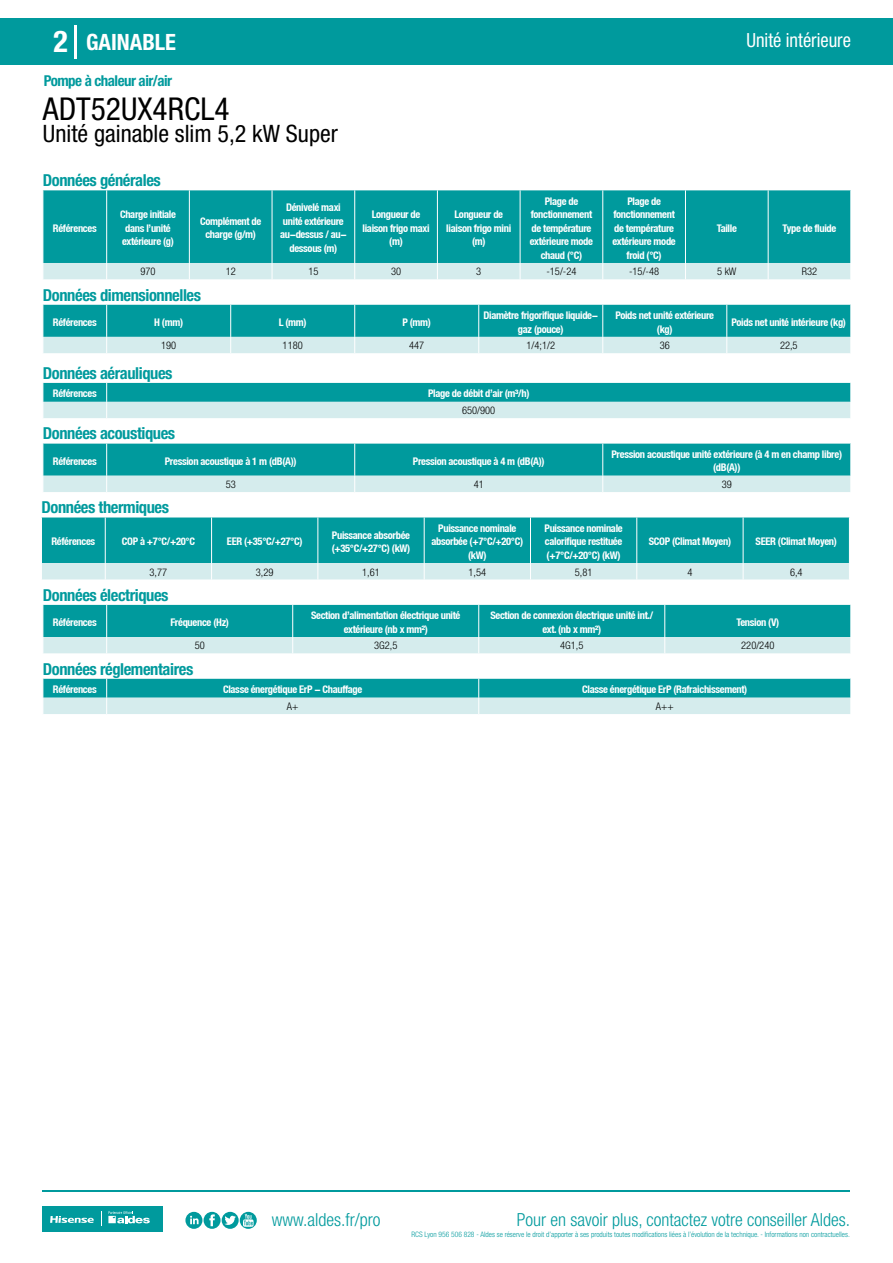
<style>
.page{position:relative;width:893px;height:1263px;background:#fff}
.page>*{position:absolute;margin:0;border:0;box-sizing:border-box;transform-origin:0 0}
.t1{font:condensed 31.5px "Helvetica Neue LT Std";color:#000}
.t2{font:700 condensed 30px "Helvetica Neue LT Std";color:#fff}
.t3{font:condensed 24px "Helvetica Neue LT Std";color:#000}
.t4{font:700 condensed 22.5px "Helvetica Neue LT Std";color:#fff}
.t5{font:condensed 19.5px "Helvetica Neue LT Std";color:#fff;scale:.95 1}
.t6{font:300 condensed 18px "Helvetica Neue LT Std";color:#009a9d}
.t7{font:700 condensed 16.5px "Helvetica Neue LT Std";letter-spacing:-.025em;color:#009a9d}
.t8{font:700 condensed 15px "Helvetica Neue LT Std";letter-spacing:-.035em;color:#009a9d}
.t9{font:700 condensed 10.5px/13.5px "Helvetica Neue";letter-spacing:-.03em;color:#fff;text-align:center}
.t10{font:300 condensed 10.5px "Helvetica Neue";color:#000}
.t11{font:300 condensed 7.5px "Helvetica Neue LT Std";color:#009a9d}
</style>
<div class="page">
<svg style="left:185px;top:1212px;width:72px;height:17px"></svg>
<div style="left:43px;top:1206px;width:120px;height:25px;background:#009a9d"></div>
<svg style="left:101px;top:1211px;width:1px;height:15px"></svg>
<svg style="left:108px;top:1211px;width:42px;height:12px"></svg>
<svg style="left:50px;top:1216px;width:44px;height:7px"></svg>
<div style="left:0;top:18px;width:893px;height:46px;background:#009a9d"></div>
<hr style="left:74px;top:25px;width:2px;height:33px;background:#fff">
<hr style="left:43px;top:1190px;width:807px;height:1px;background:#009a9d">
<div style="left:44px;top:190px;width:806px;height:73px;background:#009a9d"></div>
<hr style="left:106px;top:190px;width:1px;height:73px;background:#fff">
<hr style="left:189px;top:190px;width:1px;height:73px;background:#fff">
<hr style="left:272px;top:190px;width:1px;height:73px;background:#fff">
<hr style="left:354px;top:190px;width:1px;height:73px;background:#fff">
<hr style="left:437px;top:190px;width:1px;height:73px;background:#fff">
<hr style="left:520px;top:190px;width:1px;height:73px;background:#fff">
<hr style="left:602px;top:190px;width:1px;height:73px;background:#fff">
<hr style="left:685px;top:190px;width:1px;height:73px;background:#fff">
<hr style="left:768px;top:190px;width:1px;height:73px;background:#fff">
<svg style="left:43px;top:263px;width:808px;height:17px;background:#d7eced"></svg>
<svg style="left:43px;top:305px;width:808px;height:48px;background:#49b6b8"></svg>
<svg style="left:43px;top:383px;width:808px;height:35px;background:#63c0c2"></svg>
<svg style="left:43px;top:444px;width:808px;height:48px;background:#4ab6b8"></svg>
<svg style="left:41px;top:517px;width:809px;height:63px;background:#3eb1b4"></svg>
<svg style="left:43px;top:605px;width:808px;height:49px;background:#4bb7b9"></svg>
<svg style="left:43px;top:679px;width:808px;height:35px;background:#65c0c3"></svg>
<h2 class="t2" style="left:54px;top:24px;width:16px">2</h2>
<h3 class="t4" style="left:86px;top:28px;width:91px">GAINABLE</h3>
<h3 class="t5" style="left:746px;top:29px;width:112px">Unité intérieure</h3>
<h3 class="t8" style="left:44px;top:71px;width:130px">Pompe à chaleur air/air</h3>
<h1 class="t1" style="left:43px;top:91px;width:188px">ADT52UX4RCL4</h1>
<h3 class="t3" style="left:43px;top:120px;width:296px">Unité gainable slim 5,2 kW Super</h3>
<h3 class="t7" style="left:43px;top:170px;width:119px">Données générales</h3>
<p class="t9" style="left:53px;top:221px;width:45px">Références</p>
<p class="t9" style="left:120px;top:208px;width:58px">Charge initiale dans l’unité extérieure (g)</p>
<p class="t9" style="left:200px;top:214px;width:63px">Complément de charge (g/m)</p>
<p class="t9" style="left:280px;top:201px;width:68px">Dénivelé maxi unité extérieure au-dessus / au&shy;dessous (m)</p>
<p class="t9" style="left:363px;top:208px;width:69px">Longueur de liaison frigo maxi (m)</p>
<p class="t9" style="left:446px;top:208px;width:66px">Longueur de liaison frigo mini (m)</p>
<p class="t9" style="left:530px;top:194px;width:65px">Plage de fonctionnement de température extérieure mode chaud (°C)</p>
<p class="t9" style="left:612px;top:194px;width:65px">Plage de fonctionnement de température extérieure mode froid (°C)</p>
<p class="t9" style="left:717px;top:221px;width:22px">Taille</p>
<p class="t9" style="left:783px;top:221px;width:55px">Type de fluide</p>
<p class="t10" style="left:140px;top:266px;width:17px">970</p>
<p class="t10" style="left:226px;top:266px;width:12px">12</p>
<p class="t10" style="left:308px;top:266px;width:12px">15</p>
<p class="t10" style="left:391px;top:266px;width:12px">30</p>
<p class="t10" style="left:476px;top:266px;width:7px">3</p>
<p class="t10" style="left:546px;top:266px;width:32px">-15/-24</p>
<p class="t10" style="left:629px;top:266px;width:32px">-15/-48</p>
<p class="t10" style="left:717px;top:266px;width:21px">5 kW</p>
<p class="t10" style="left:802px;top:266px;width:17px">R32</p>
<h3 class="t7" style="left:43px;top:285px;width:160px">Données dimensionnelles</h3>
<p class="t9" style="left:53px;top:315px;width:45px">Références</p>
<p class="t9" style="left:154px;top:315px;width:30px">H (mm)</p>
<p class="t9" style="left:279px;top:315px;width:29px">L (mm)</p>
<p class="t9" style="left:402px;top:315px;width:30px">P (mm)</p>
<p class="t9" style="left:483px;top:308px;width:116px">Diamètre frigorifique liquide&shy;gaz (pouce)</p>
<p class="t9" style="left:615px;top:308px;width:100px">Poids net unité extérieure (kg)</p>
<p class="t9" style="left:732px;top:315px;width:116px">Poids net unité intérieure (kg)</p>
<p class="t10" style="left:161px;top:340px;width:17px">190</p>
<p class="t10" style="left:283px;top:340px;width:22px">1180</p>
<p class="t10" style="left:409px;top:340px;width:17px">447</p>
<p class="t10" style="left:526px;top:340px;width:30px">1/4;1/2</p>
<p class="t10" style="left:660px;top:340px;width:12px">36</p>
<p class="t10" style="left:780px;top:340px;width:19px">22,5</p>
<h3 class="t7" style="left:43px;top:363px;width:131px">Données aérauliques</h3>
<p class="t9" style="left:53px;top:387px;width:45px">Références</p>
<p class="t9" style="left:428px;top:387px;width:103px">Plage de débit d’air (m³/h)</p>
<p class="t10" style="left:462px;top:404px;width:35px">650/900</p>
<h3 class="t7" style="left:43px;top:423px;width:134px">Données acoustiques</h3>
<p class="t9" style="left:53px;top:454px;width:45px">Références</p>
<p class="t9" style="left:165px;top:454px;width:133px">Pression acoustique à 1 m (dB(A))</p>
<p class="t9" style="left:413px;top:454px;width:133px">Pression acoustique à 4 m (dB(A))</p>
<p class="t9" style="left:611px;top:447px;width:232px">Pression acoustique unité extérieure (à 4 m en champ libre) (dB(A))</p>
<p class="t10" style="left:226px;top:478px;width:12px">53</p>
<p class="t10" style="left:474px;top:478px;width:12px">41</p>
<p class="t10" style="left:722px;top:478px;width:12px">39</p>
<h3 class="t7" style="left:41px;top:497px;width:129px">Données thermiques</h3>
<p class="t9" style="left:51px;top:535px;width:45px">Références</p>
<p class="t9" style="left:122px;top:535px;width:75px">COP à +7°C/+20°C</p>
<p class="t9" style="left:227px;top:535px;width:77px">EER (+35°C/+27°C)</p>
<p class="t9" style="left:332px;top:528px;width:80px;text-align:left">Puissance absorbée (+35°C/+27°C) (kW)</p>
<p class="t9" style="left:431px;top:521px;width:93px">Puissance nominale absorbée (+7°C/+20°C) (kW)</p>
<p class="t9" style="left:545px;top:521px;width:80px;text-align:justify">Puissance nominale calorifique restituée (+7°C/+20°C) (kW)</p>
<p class="t9" style="left:649px;top:535px;width:84px">SCOP (Climat Moyen)</p>
<p class="t9" style="left:756px;top:535px;width:83px">SEER (Climat Moyen)</p>
<p class="t10" style="left:150px;top:566px;width:19px">3,77</p>
<p class="t10" style="left:256px;top:566px;width:19px">3,29</p>
<p class="t10" style="left:362px;top:566px;width:19px">1,61</p>
<p class="t10" style="left:469px;top:566px;width:19px">1,54</p>
<p class="t10" style="left:575px;top:566px;width:19px">5,81</p>
<p class="t10" style="left:687px;top:566px;width:7px">4</p>
<p class="t10" style="left:790px;top:566px;width:14px">6,4</p>
<h3 class="t7" style="left:43px;top:585px;width:127px">Données électriques</h3>
<p class="t9" style="left:53px;top:615px;width:45px">Références</p>
<p class="t9" style="left:170px;top:615px;width:60px">Fréquence (Hz)</p>
<p class="t9" style="left:311px;top:609px;width:151px">Section d’alimentation électrique unité extérieure (nb x mm²)</p>
<p class="t9" style="left:490px;top:609px;width:164px">Section de connexion électrique unité int./ ext. (nb x mm²)</p>
<p class="t9" style="left:736px;top:615px;width:44px">Tension (V)</p>
<p class="t10" style="left:195px;top:640px;width:12px">50</p>
<p class="t10" style="left:374px;top:640px;width:25px">3G2,5</p>
<p class="t10" style="left:560px;top:640px;width:25px">4G1,5</p>
<p class="t10" style="left:741px;top:640px;width:35px">220/240</p>
<h3 class="t7" style="left:43px;top:659px;width:152px">Données réglementaires</h3>
<p class="t9" style="left:53px;top:683px;width:45px">Références</p>
<p class="t9" style="left:223px;top:683px;width:141px">Classe énergétique ErP - Chauffage</p>
<p class="t9" style="left:582px;top:683px;width:167px">Classe énergétique ErP (Rafraichissement)</p>
<p class="t10" style="left:287px;top:700px;width:13px">A+</p>
<p class="t10" style="left:656px;top:700px;width:19px">A++</p>
<h3 class="t6" style="left:272px;top:1209px;width:110px">www.aldes.fr/pro</h3>
<h3 class="t6" style="left:517px;top:1209px;width:335px">Pour en savoir plus, contactez votre conseiller Aldes.</h3>
<p class="t11" style="left:411px;top:1230px;width:440px">RCS Lyon 956 506 828 - Aldes se réserve le droit d’apporter à ses produits toutes modifications liées à l’évolution de la technique. - Informations non contractuelles.</p>
</div>
